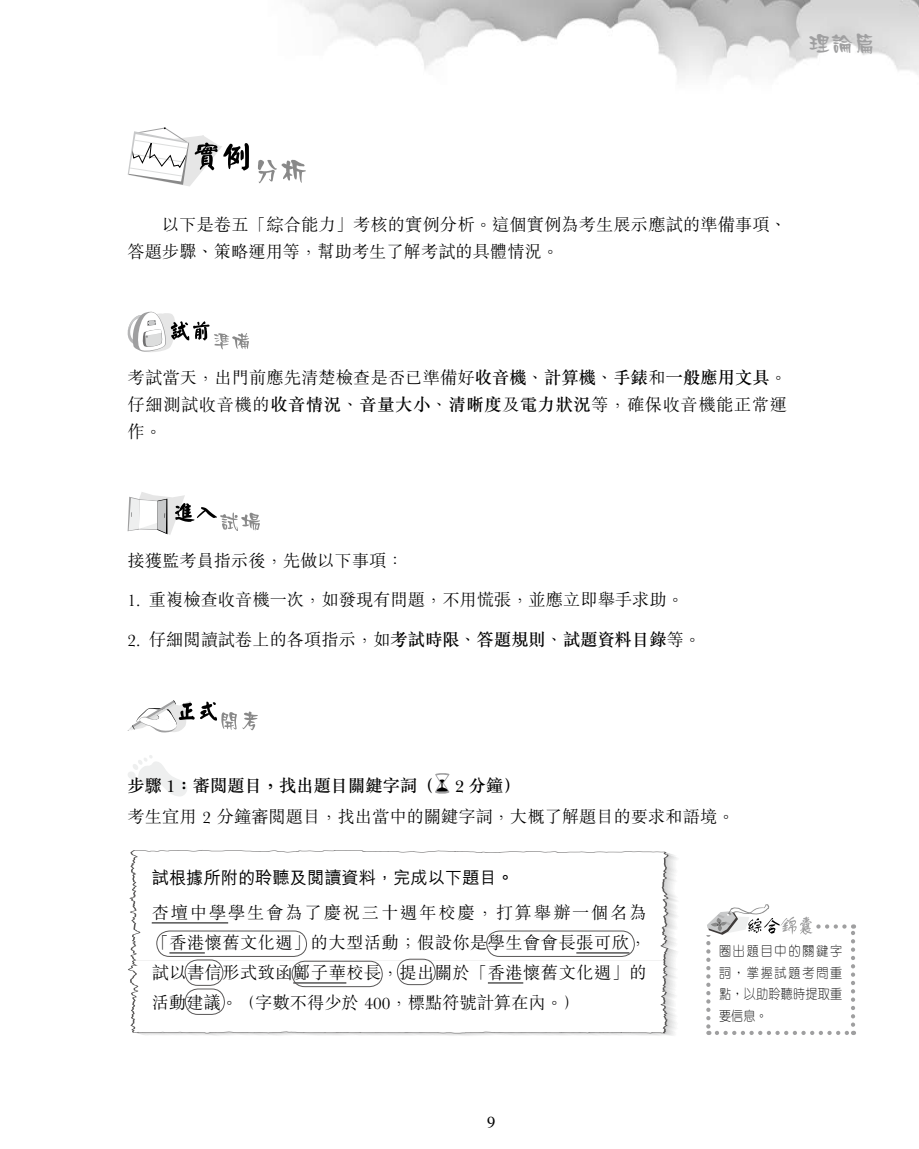
<style>
.page{position:relative;width:919px;height:1149px;background:#fff}
.page>*{position:absolute;margin:0;border:0;box-sizing:border-box;transform-origin:0 0}
.t1{font:700 22.5px "C Po 3 HK";color:#9f9fa0}
.t2{font:300 17.25px/27px "M Sung HK";color:#000;text-align:justify}
.t3{font:500 17.25px "M Sung HK";color:#000}
.t4{font:500 17.25px "M Hei HK";color:#000}
.t5{font:300 13.5px/21.8px "M Yuen HK";letter-spacing:.145em;color:#000;text-align:justify;scale:.9 1}
.s1{font-weight:500}
</style>
<div class="page">
<img style="left:259px;top:0;width:659px;height:184px">
<svg style="left:128px;top:127px;width:121px;height:59px"></svg>
<svg style="left:258px;top:160px;width:48px;height:23px"></svg>
<svg style="left:128px;top:311px;width:121px;height:41px"></svg>
<svg style="left:128px;top:492px;width:132px;height:43px"></svg>
<svg style="left:128px;top:700px;width:130px;height:32px"></svg>
<svg style="left:128px;top:755px;width:59px;height:41px"></svg>
<svg style="left:435px;top:773px;width:14px;height:20px"></svg>
<svg style="left:137px;top:960px;width:539px;height:76px"></svg>
<svg style="left:128px;top:850px;width:540px;height:183px"></svg>
<hr style="left:152px;top:922px;width:76px;height:1px;background:#000">
<hr style="left:169px;top:952px;width:36px;height:1px;background:#000">
<hr style="left:576px;top:952px;width:53px;height:1px;background:#000">
<hr style="left:293px;top:982px;width:53px;height:1px;background:#000">
<hr style="left:488px;top:982px;width:35px;height:1px;background:#000">
<div style="left:156px;top:930px;width:151px;height:26px;border:1px solid #595757;border-radius:13px"></div>
<div style="left:486px;top:930px;width:148px;height:26px;border:1px solid #595757;border-radius:13px"></div>
<div style="left:185px;top:988px;width:40px;height:26px;border:1px solid #595757;border-radius:13px"></div>
<div style="left:185px;top:959px;width:38px;height:26px;border:1px solid #595757;border-radius:13px"></div>
<div style="left:397px;top:958px;width:38px;height:26px;border:1px solid #595757;border-radius:13px"></div>
<div style="left:292px;top:960px;width:90px;height:26px;border:1px solid #595757;border-radius:13px"></div>
<svg style="left:706px;top:904px;width:149px;height:130px"></svg>
<h1 class="t1" style="left:808px;top:29px;width:69px">理論篇</h1>
<p class="t2" style="left:128px;top:210px;width:661px;text-indent:34px">以下是卷五「綜合能力」考核的實例分析。這個實例為考生展示應試的準備事項、答題步驟、策略運用等，幫助考生了解考試的具體情況。</p>
<p class="t2" style="left:128px;top:363px;width:661px">考試當天，出門前應先清楚檢查是否已準備好<span class="s1">收音機</span>、<span class="s1">計算機</span>、<span class="s1">手錶</span>和<span class="s1">一般應用文具</span>。仔細測試收音機的<span class="s1">收音情況</span>、<span class="s1">音量大小</span>、<span class="s1">清晰度</span>及<span class="s1">電力狀況</span>等，確保收音機能正常運作。</p>
<p class="t2" style="left:128px;top:545px;width:277px">接獲監考員指示後，先做以下事項：</p>
<p class="t2" style="left:128px;top:585px;width:558px">1. 重複檢查收音機一次，如發現有問題，不用慌張，並應立即舉手求助。</p>
<p class="t2" style="left:128px;top:625px;width:575px">2. 仔細閱讀試卷上的各項指示，如<span class="s1">考試時限</span>、<span class="s1">答題規則</span>、<span class="s1">試題資料目錄</span>等。</p>
<p class="t3" style="left:128px;top:773px;width:394px">步驟 1：審閱題目，找出題目關鍵字詞（ 2 分鐘）</p>
<p class="t2" style="left:128px;top:802px;width:608px">考生宜用 2 分鐘審閱題目，找出當中的關鍵字詞，大概了解題目的要求和語境。</p>
<p class="t4" style="left:152px;top:865px;width:364px">試根據所附的聆聽及閱讀資料，完成以下題目。</p>
<p class="t2" style="left:152px;top:896px;width:496px;line-height:30px">杏壇中學學生會為了慶祝三十週年校慶，打算舉辦一個名為「香港懷舊文化週」的大型活動；假設你是學生會會長張可欣，試以書信形式致函鄺子華校長，提出關於「香港懷舊文化週」的活動建議。（字數不得少於 400，標點符號計算在內。）</p>
<p class="t5" style="left:719px;top:938px;width:139px">圈出題目中的關鍵字詞，掌握試題考問重點，以助聆聽時提取重要信息。</p>
</div>
